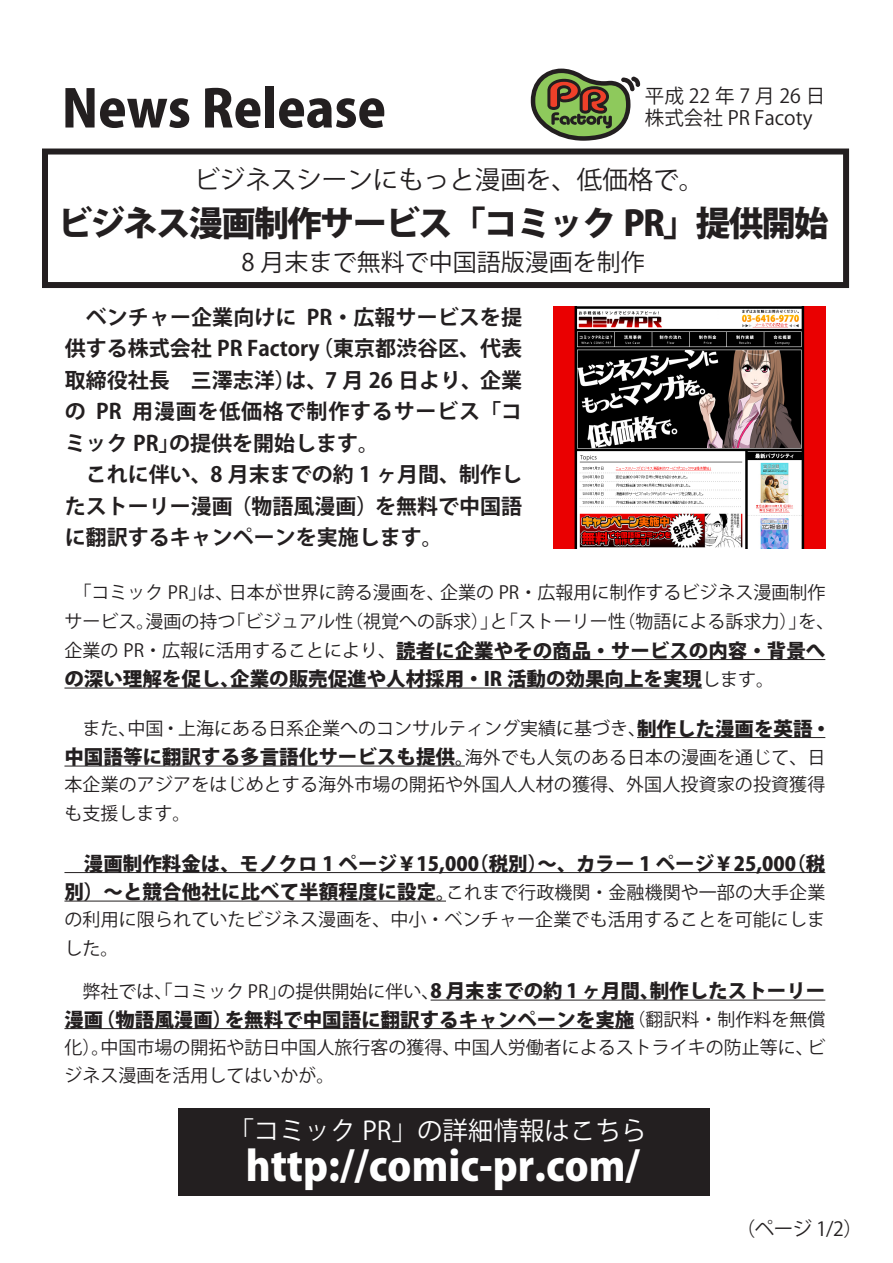
<style>
.page{position:relative;width:893px;height:1263px;background:#fff}
.page>*{position:absolute;margin:0;border:0;box-sizing:border-box;transform-origin:0 0}
.t1{font:800 51px "Koz Go Pro";color:#231f20}
.t2{font:800 40.5px "Koz Go Pro";color:#fff}
.t3{font:800 34.5px "Koz Go Pro";letter-spacing:-.05em;color:#231f20}
.t4{font:25.5px "Koz Go Pro";color:#231f20}
.t5{font:25.5px "Koz Go Pro";color:#fff}
.t6{font:24px "Koz Go Pro";color:#231f20}
.t7{font:700 21px/31.5px "Koz Go Pro";color:#231f20}
.t8{font:800 19.5px/28.5px "Koz Go Pro";color:#231f20}
.t9{font:19.5px/22.5px "Koz Go Pro";color:#231f20}
.t10{font:18px/28.5px "Koz Go Pro";color:#231f20}
.s1{font-weight:400;font-size:18px}
.s2{font-weight:800;font-size:19.5px}
</style>
<div class="page">
<div style="left:178px;top:1109px;width:531px;height:87px;background:#231f20"></div>
<svg style="left:531px;top:68px;width:109px;height:73px"></svg>
<hr style="left:396px;top:659px;width:429px;height:1px;background:#231f20">
<hr style="left:64px;top:687px;width:638px;height:1px;background:#231f20">
<hr style="left:637px;top:737px;width:188px;height:1px;background:#231f20">
<hr style="left:64px;top:765px;width:401px;height:1px;background:#231f20">
<hr style="left:64px;top:872px;width:761px;height:1px;background:#231f20">
<hr style="left:64px;top:900px;width:382px;height:1px;background:#231f20">
<hr style="left:431px;top:999px;width:394px;height:1px;background:#231f20">
<hr style="left:64px;top:1028px;width:570px;height:1px;background:#231f20">
<svg style="left:42px;top:148px;width:807px;height:140px"></svg>
<img style="left:554px;top:307px;width:272px;height:241px">
<p class="t1" style="left:62px;top:75px;width:326px">News Release</p>
<p class="t9" style="left:645px;top:85px;width:182px">平成22年7月26日株式会社 PR Facoty</p>
<p class="t4" style="left:194px;top:163px;width:511px">ビジネスシーンにもっと漫画を、低価格で。</p>
<p class="t3" style="left:58px;top:201px;width:772px">ビジネス漫画制作サービス「コミック PR」提供開始</p>
<p class="t6" style="left:241px;top:247px;width:405px">8 月末まで無料で中国語版漫画を制作</p>
<p class="t7" style="left:65px;top:302px;width:459px">　ベンチャー企業向けに PR・広報サービスを提供する株式会社 PR Factory（東京都渋谷区、代表取締役社長　三澤志洋）は、7 月 26 日より、企業の PR 用漫画を低価格で制作するサービス「コミック PR」の提供を開始します。<br>　これに伴い、8 月末までの約 1 ヶ月間、制作したストーリー漫画（物語風漫画）を無料で中国語に翻訳するキャンペーンを実施します。</p>
<p class="t10" style="left:64px;top:579px;width:771px">　「コミック PR」は、日本が世界に誇る漫画を、企業の PR・広報用に制作するビジネス漫画制作サービス。漫画の持つ「ビジュアル性（視覚への訴求）」と「ストーリー性（物語による訴求力）」を、</p>
<p class="t8" style="left:64px;top:637px;width:762px"><span class="s1">企業の PR・広報に活用することにより、</span>読者に企業やその商品・サービスの内容・背景への深い理解を促し、企業の販売促進や人材採用・IR 活動の効果向上を実現<span class="s1">します。</span></p>
<p class="t10" style="left:64px;top:715px;width:768px">　また、中国・上海にある日系企業へのコンサルティング実績に基づき、<span class="s2">制作した漫画を英語・</span></p>
<p class="t8" style="left:64px;top:744px;width:762px">中国語等に翻訳する多言語化サービスも提供。<span class="s1">海外でも人気のある日本の漫画を通じて、日</span></p>
<p class="t10" style="left:64px;top:771px;width:762px">本企業のアジアをはじめとする海外市場の開拓や外国人人材の獲得、外国人投資家の投資獲得も支援します。</p>
<p class="t8" style="left:64px;top:850px;width:762px">　漫画制作料金は、モノクロ 1 ページ￥15,000（税別）～、カラー 1 ページ￥25,000（税</p>
<p class="t10" style="left:64px;top:878px;width:762px;line-height:28px;text-align:justify"><span class="s2">別）～と競合他社に比べて半額程度に設定。</span>これまで行政機関・金融機関や一部の大手企業の利用に限られていたビジネス漫画を、中小・ベンチャー企業でも活用することを可能にしました。</p>
<p class="t10" style="left:64px;top:977px;width:762px">　弊社では、「コミック PR」の提供開始に伴い、<span class="s2">8 月末までの約 1 ヶ月間、制作したストーリー</span></p>
<p class="t8" style="left:64px;top:1006px;width:762px">漫画（物語風漫画）を無料で中国語に翻訳するキャンペーンを実施<span class="s1">（翻訳料・制作料を無償</span></p>
<p class="t10" style="left:64px;top:1033px;width:762px">化）。中国市場の開拓や訪日中国人旅行客の獲得、中国人労働者によるストライキの防止等に、ビジネス漫画を活用してはいかが。</p>
<p class="t5" style="left:228px;top:1114px;width:420px">「コミック PR」の詳細情報はこちら</p>
<p class="t2" style="left:246px;top:1139px;width:396px">http://comic-pr.com/</p>
<p class="t9" style="left:736px;top:1217px;width:129px">（ページ 1/2）</p>
</div>
